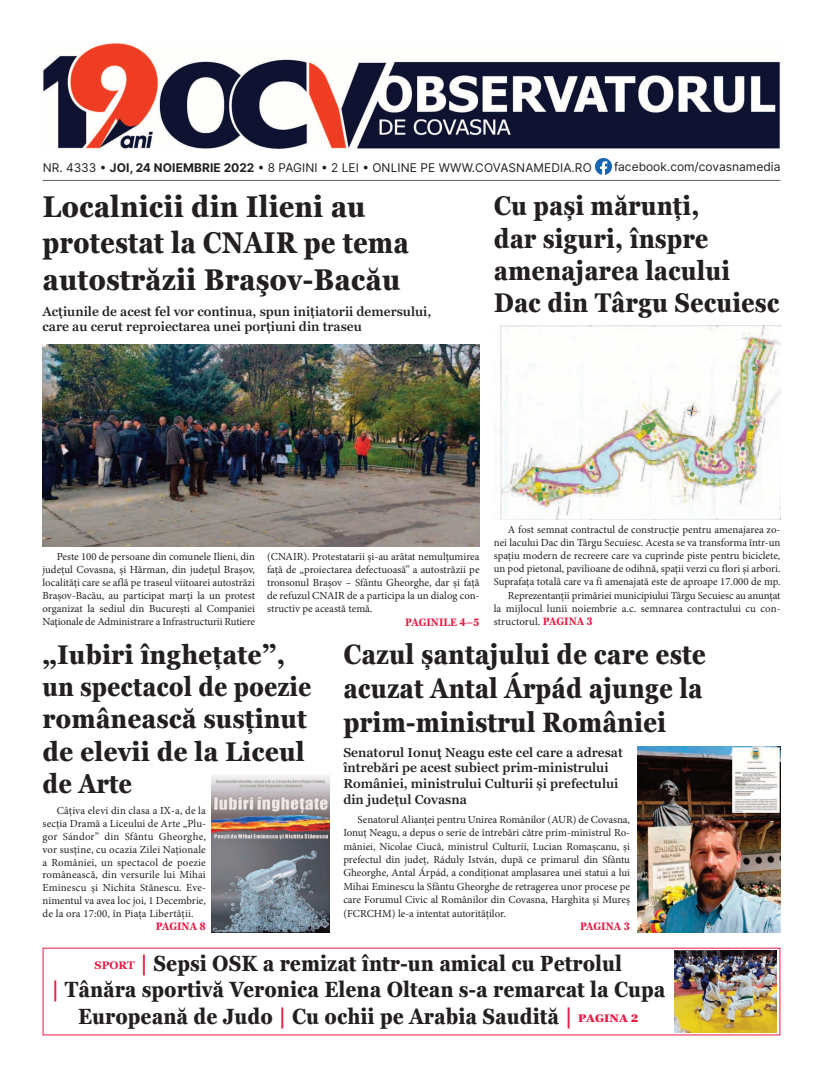
<style>
.page{position:relative;width:823px;height:1078px;background:#fff}
.page>*{position:absolute;margin:0;border:0;box-sizing:border-box;transform-origin:0 0}
.t1{font:700 condensed 30px/36px "Georgia Pro";color:#231f20;scale:1.04 1}
.t2{font:700 condensed 28px/33.6px "Georgia Pro";color:#231f20;text-align:justify}
.t3{font:700 condensed 27px/32.4px "Georgia Pro";color:#231f20;scale:1.05 1}
.t4{font:700 condensed 27px/32.4px "Georgia Pro";color:#231f20}
.t5{font:700 condensed 22px/26.4px "Georgia Pro";color:#231f20;text-align:center}
.t6{font:600 13px/15.6px "Georgia Pro";color:#231f20}
.t7{font:12px "Inter";color:#231f20}
.t8{font:10.8px/13.1px "Minion Pro";color:#231f20;text-align:justify}
.t9{font:700 condensed 10.8px "Georgia Pro";color:#e71c45}
.s1{font-weight:700}
.s2{font-family:"Georgia Pro";font-weight:700;font-stretch:condensed;color:#e71c45}
.s3{font-stretch:normal;font-size:11px;color:#e71c45}
.s4{font-stretch:normal;color:#e71c45}
.s5{font-weight:900;font-stretch:normal;font-size:11px;color:#e71c45}
</style>
<div class="page">
<img style="left:43px;top:43px;width:737px;height:106px">
<hr style="left:43px;top:180px;width:737px;height:1px;background:#636366">
<img style="left:595px;top:159px;width:16px;height:15px">
<img style="left:674px;top:950px;width:102px;height:81px">
<img style="left:43px;top:344px;width:436px;height:202px">
<img style="left:495px;top:325px;width:285px;height:194px">
<img style="left:637px;top:746px;width:143px;height:186px">
<img style="left:212px;top:775px;width:117px;height:157px">
<p class="t7" style="left:613px;top:159px;width:168px">facebook.com/covasnamedia</p>
<p class="t7" style="left:43px;top:160px;width:550px">NR. 4333 • <span class="s1">JOI, 24 NOIEMBRIE 2022</span> • 8 PAGINI • 2 LEI • ONLINE PE WWW.COVASNAMEDIA.RO</p>
<h3 class="t4" style="left:493px;top:189px;width:287px">Cu pași mărunți,<br>dar siguri, înspre amenajarea lacului<br>Dac din Târgu Secuiesc</h3>
<h1 class="t1" style="left:43px;top:189px;width:353px">Localnicii din Ilieni au protestat la CNAIR pe tema autostrăzii Braşov-Bacău</h1>
<p class="t6" style="left:43px;top:303px;width:390px">Acțiunile de acest fel vor continua, spun inițiatorii demersului, care au cerut reproiectarea unei porțiuni din traseu</p>
<p class="t8" style="left:507px;top:523px;width:274px">A fost semnat contractul de construcție pentru amenajarea zo -</p>
<p class="t8" style="left:493px;top:537px;width:288px">nei lacului Dac din Târgu Secuiesc. Acesta se va transforma într-un</p>
<p class="t8" style="left:493px;top:550px;width:288px">spațiu modern de recreere care va cuprinde piste pentru biciclete,</p>
<p class="t8" style="left:493px;top:563px;width:288px">un pod pietonal, pavilioane de odihnă, spații verzi cu flori și arbori.</p>
<p class="t8" style="left:493px;top:576px;width:288px">Suprafața totală care va fi amenajată este de aproape 17.000 de mp.</p>
<p class="t8" style="left:507px;top:589px;width:274px">Reprezentanții primăriei municipiului Târgu Secuiesc au anunțat</p>
<p class="t8" style="left:493px;top:602px;width:288px">la mijlocul lunii noiembrie a.c. semnarea contractului cu con-</p>
<p class="t8" style="left:493px;top:616px;width:101px">structorul. <span class="s2">PAGINA 3</span></p>
<p class="t8" style="left:43px;top:550px;width:214px;text-indent:14px">Peste 100 de persoane din comunele Ilieni, din județul Covasna, și Hărman, din județul Brașov, localități care se află pe traseul viitoarei autostrăzi Brașov-Bacău, au participat marți la un protest organizat la sediul din București al Companiei Naţionale de Administrare a Infrastructurii Rutiere</p>
<p class="t8" style="left:267px;top:550px;width:214px">(CNAIR). Protestatarii și-au arătat nemulțumirea față de „proiectarea defectuoasă” a autostrăzii pe tronsonul Brașov – Sfântu Gheorghe, dar și față de refuzul CNAIR de a participa la un dialog con&shy;structiv pe această temă.</p>
<p class="t9" style="left:405px;top:615px;width:76px">PAGINILE 4–5</p>
<h2 class="t2" style="left:343px;top:637px;width:364px">Cazul șantajului de care este acuzat Antal Árpád ajunge la prim-ministrul României</h2>
<p class="t6" style="left:343px;top:744px;width:281px">Senatorul Ionuț Neagu este cel care a adresat întrebări pe acest subiect prim-ministrului României, ministrului Culturii și prefectului din județul Covasna</p>
<p class="t8" style="left:343px;top:813px;width:288px;line-height:13.4px;text-indent:14px">Senatorul Alianței pentru Unirea Românilor (AUR) de Covasna, Ionuț Neagu, a depus o serie de întrebări către prim-ministrul Ro&shy;mâniei, Nicolae Ciucă, ministrul Culturii, Lucian Romașcanu, și prefectul din județ, Ráduly István, după ce primarul din Sfântu Gheorghe, Antal Árpád, a condiționat amplasarea unei statui a lui Mihai Eminescu la Sfântu Gheorghe de retragerea unor procese pe care Forumul Civic al Românilor din Covasna, Harghita și Mureș (FCRCHM) le-a intentat autorităților.</p>
<p class="t9" style="left:579px;top:920px;width:51px">PAGINA 3</p>
<h3 class="t3" style="left:42px;top:637px;width:257px">„Iubiri înghețate”, un spectacol de poezie românească susținut de elevii de la Liceul de Arte</h3>
<p class="t8" style="left:42px;top:805px;width:165px;text-indent:14px">Câțiva elevi din clasa a IX-a, de la secția Dramă a Liceului de Arte „Plu&shy;gor Sándor” din Sfântu Gheorghe, vor susține, cu ocazia Zilei Naționale a României, un spectacol de poezie românească, din versurile lui Mihai Eminescu și Nichita Stănescu. Eve&shy;nimentul va avea loc joi, 1 Decembrie, de la ora 17:00, în Piața Libertății.</p>
<p class="t9" style="left:156px;top:920px;width:51px">PAGINA 8</p>
<h3 class="t5" style="left:51px;top:949px;width:615px"><span class="s3">SPORT</span> <span class="s4">|</span> Sepsi OSK a remizat într-un amical cu Petrolul<br><span class="s4">|</span> Tânăra sportivă Veronica Elena Oltean s-a remarcat la Cupa<br>Europeană de Judo <span class="s4">|</span> Cu ochii pe Arabia Saudită <span class="s4">|</span> <span class="s5">PAGINA 2</span></h3>
</div>
